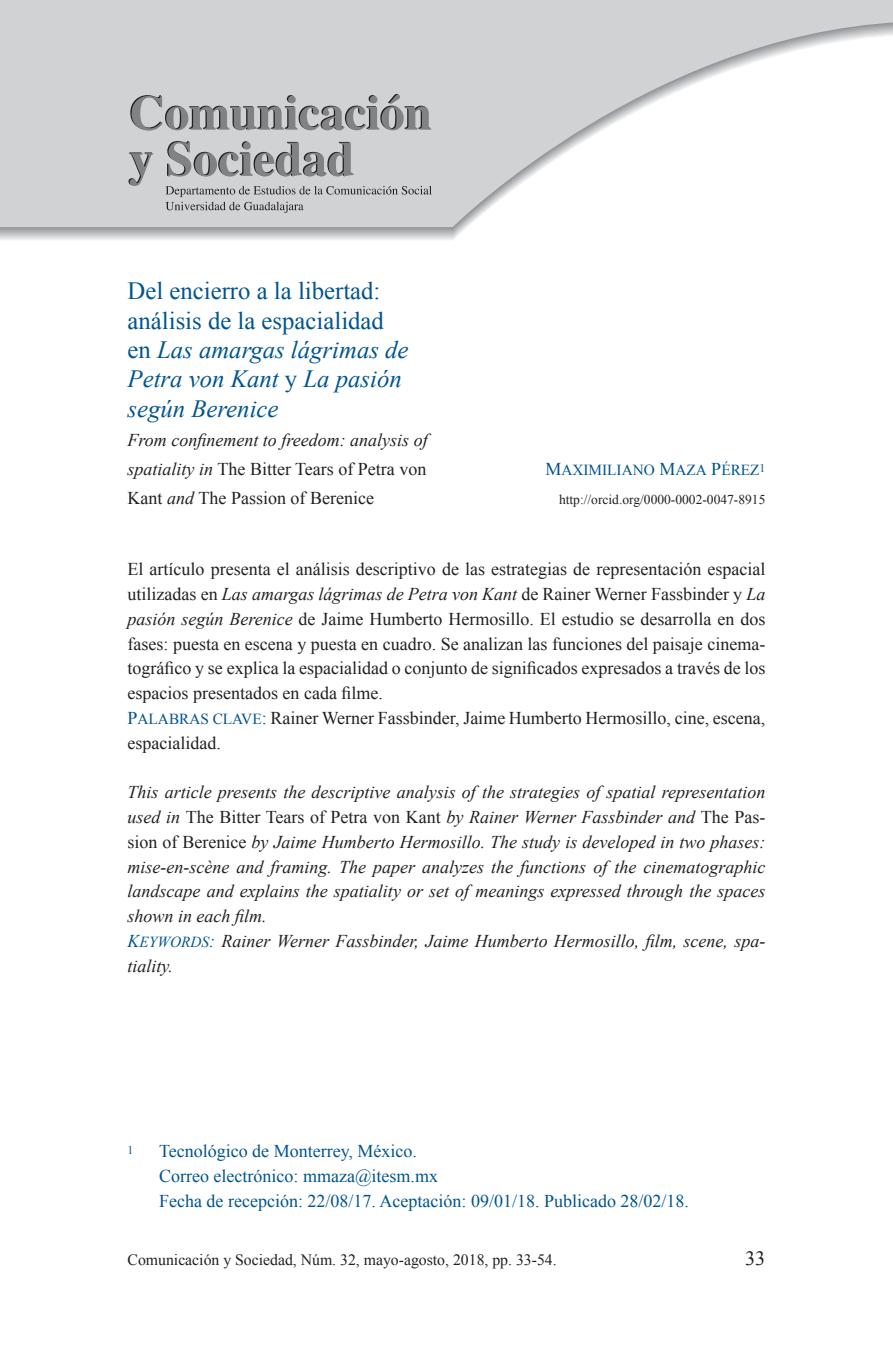
<style>
.page{position:relative;width:893px;height:1372px;background:#fff}
.page>*{position:absolute;margin:0;border:0;box-sizing:border-box;transform-origin:0 0}
.t1{font:italic 24.75px/29.2px "Times New Roman";color:#00548e}
.t2{font:20.25px "Times New Roman";color:#231f20}
.t3{font:italic 18px/24.8px "Times New Roman";color:#231f20;text-align:justify}
.t4{font:18px/24.8px "Times New Roman";color:#231f20}
.t5{font:18px/24.8px "Times New Roman";color:#00548e}
.t6{font:15.75px "Times New Roman";color:#231f20}
.t7{font:15.3px "Times New Roman PSMT SC850";color:#00548e}
.t8{font:13.5px "Times New Roman";color:#231f20}
.t9{font:11.7px "Times New Roman";color:#00548e}
.s1{font-style:normal}
.s2{font-size:18px}
.s3{font-style:italic}
.s4{font-family:"Times New Roman PSMT SC850";color:#00548e}
.s5{font-family:"Times New Roman PSMT SC850";font-size:15.3px;color:#00548e}
.s6{font-family:"Times New Roman PS Italic MT SC850";font-style:normal;color:#00548e}
.s7{font-family:"Times New Roman PS Italic MT SC850";font-style:normal;font-size:15.3px;color:#00548e}
</style>
<div class="page">
<svg style="left:0;top:0;width:893px;height:227px;fill:#d1d2d4"></svg>
<svg style="left:130px;top:94px;width:301px;height:37px;background:#a9aaac"></svg>
<svg style="left:128px;top:152px;width:25px;height:34px"></svg>
<svg style="left:167px;top:141px;width:187px;height:35px;background:#a4a5a7"></svg>
<svg style="left:166px;top:186px;width:266px;height:27px;background:#bcbcbe"></svg>
<h1 class="t1" style="left:128px;top:276px;width:282px"><span class="s1">Del encierro a la libertad: análisis de la espacialidad en</span> Las amargas lágrimas de<br>Petra von Kant <span class="s1">y</span> La pasión según Berenice</h1>
<p class="t3" style="left:128px;top:425px;width:302px;line-height:29.2px">From confinement to freedom: analysis of spatiality in <span class="s1">The Bitter Tears of Petra von Kant</span> and <span class="s1">The Passion of Berenice</span></p>
<p class="t7" style="left:545px;top:459px;width:222px"><span class="s2">M</span>AXIMILIANO <span class="s2">M</span>AZA <span class="s2">P</span>ÉREZ<sup>1</sup></p>
<p class="t8" style="left:559px;top:490px;width:208px">http://orcid.org/0000-0002-0047-8915</p>
<p class="t4" style="left:128px;top:556px;width:639px">El artículo presenta el análisis descriptivo de las estrategias de representación espacial utilizadas en <span class="s3">Las amargas lágrimas de Petra von Kant</span> de Rainer Werner Fassbinder y <span class="s3">La pasión según Berenice</span> de Jaime Humberto Hermosillo. El estudio se desarrolla en dos fases: puesta en escena y puesta en cuadro. Se analizan las funciones del paisaje cinema&shy;tográfico y se explica la espacialidad o conjunto de significados expresados a través de los espacios presentados en cada filme.<br><span class="s4">P</span><span class="s5">ALABRAS CLAVE</span><span class="s4">:</span> Rainer Werner Fassbinder, Jaime Humberto Hermosillo, cine, escena, espacialidad.</p>
<p class="t3" style="left:128px;top:779px;width:639px;text-align:left">This article presents the descriptive analysis of the strategies of spatial representation used in <span class="s1">The Bitter Tears of Petra von Kant</span> by Rainer Werner Fassbinder and <span class="s1">The Pas&shy;sion of Berenice</span> by Jaime Humberto Hermosillo. The study is developed in two phases: mise-en-scène and framing. The paper analyzes the functions of the cinematographic landscape and explains the spatiality or set of meanings expressed through the spaces shown in each film.<br><span class="s6">K</span><span class="s7">EYWORDS</span><span class="s6">:</span> Rainer Werner Fassbinder, Jaime Humberto Hermosillo, film, scene, spa&shy;tiality.</p>
<p class="t9" style="left:128px;top:1142px;width:7px">1</p>
<p class="t5" style="left:159px;top:1138px;width:531px">Tecnológico de Monterrey, México.<br>Correo electrónico: mmaza@itesm.mx<br>Fecha de recepción: 22/08/17. Aceptación: 09/01/18. Publicado 28/02/18.</p>
<p class="t6" style="left:128px;top:1249px;width:431px">Comunicación y Sociedad, Núm. 32, mayo-agosto, 2018, pp. 33-54.</p>
<p class="t2" style="left:745px;top:1244px;width:22px">33</p>
</div>
